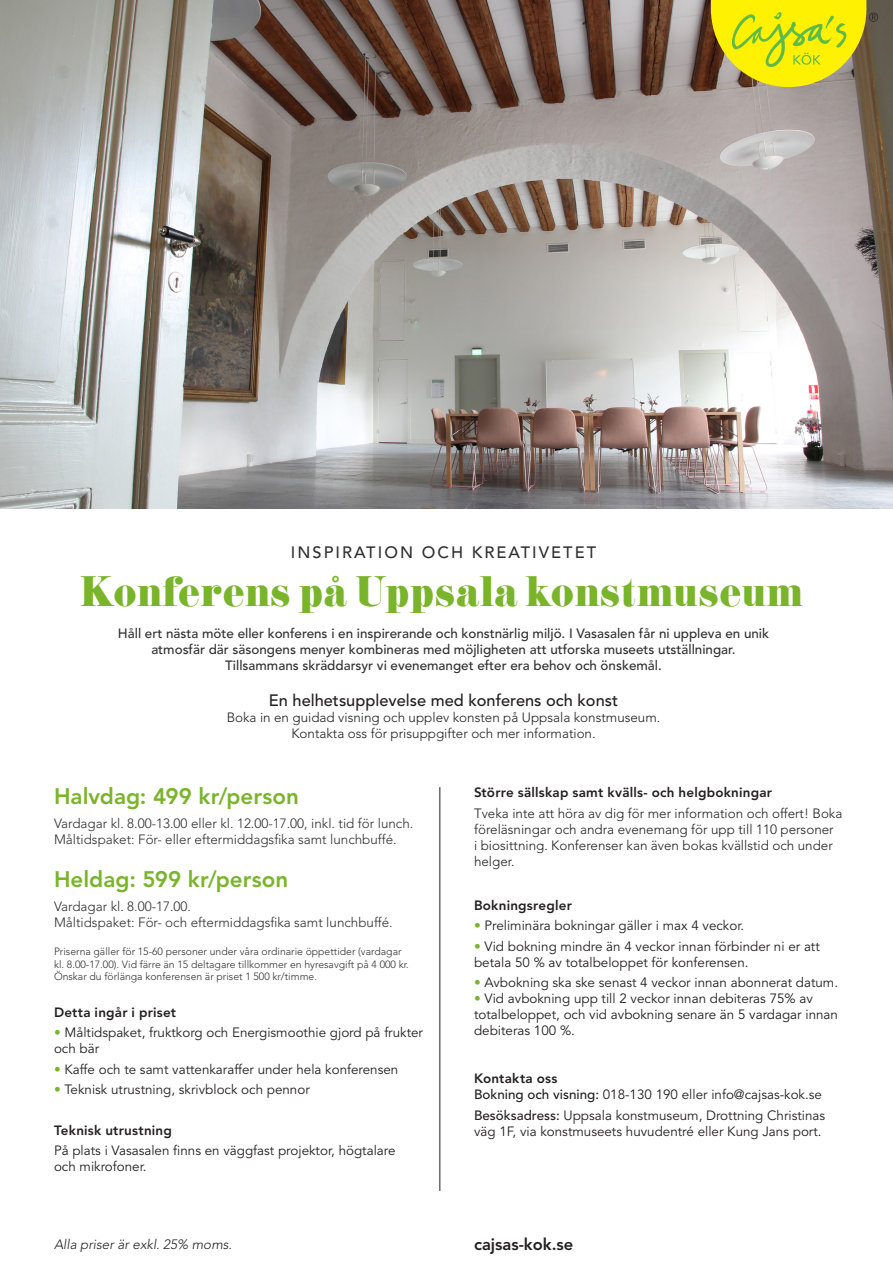
<style>
.page{position:relative;width:893px;height:1263px;background:#fff}
.page>*{position:absolute;margin:0;border:0;box-sizing:border-box;transform-origin:0 0}
.t1{font:44.7px "Didoni URWD";color:#79b42a}
.t2{font:800 22.35px "Avenir LT Std";letter-spacing:.005em;color:#79b42a}
.Menyn{font:800 16.5px "Avenir LT Std";color:#231f20}
.t3{font:500 16.35px "Avenir LT Std";color:#231f20}
.t4{font:500 16.35px "Avenir LT Std";letter-spacing:.125em;color:#312f30}
.Menyn-2{font:italic 300 13.5px "Avenir LT Std";color:#231f20}
.Menyn-3{font:13.35px/16px "Avenir LT Std";color:#231f20}
.Menyn-4{font:300 13.35px/16px "Avenir LT Std";color:#231f20;text-align:center}
.t5{font:500 13.35px/16px "Avenir LT Std";color:#312f30;text-align:center}
.t6{font:300 13.35px/16px "Avenir LT Std";color:#312f30}
.Menyn-5{font:800 13.35px "Avenir LT Std";letter-spacing:.015em;color:#231f20}
.t7{font:300 10.5px/12.5px "Avenir LT Std";color:#312f30}
.s1{color:#79b42a}
.s2{font-weight:800}
.s3{font-weight:500}
</style>
<div class="page">
<img style="left:0;top:0;width:893px;height:508px">
<svg style="left:711px;top:0;width:167px;height:87px;background:#cfc91c"></svg>
<hr style="left:440px;top:787px;width:1px;height:404px;background:#231f20">
<p class="t4" style="left:291px;top:543px;width:307px">INSPIRATION OCH KREATIVETET</p>
<p class="t1" style="left:80px;top:565px;width:725px">Konferens på Uppsala konstmuseum</p>
<p class="t5" style="left:118px;top:625px;width:653px">Håll ert nästa möte eller konferens i en inspirerande och konstnärlig miljö. I Vasasalen får ni uppleva en unik atmosfär där säsongens menyer kombineras med möjligheten att utforska museets utställningar.<br>Tillsammans skräddarsyr vi evenemanget efter era behov och önskemål.</p>
<p class="t3" style="left:269px;top:690px;width:351px">En helhetsupplevelse med konferens och konst</p>
<p class="Menyn-4" style="left:227px;top:709px;width:435px">Boka in en guidad visning och upplev konsten på Uppsala konstmuseum.<br>Kontakta oss för prisuppgifter och mer information.</p>
<p class="t2" style="left:54px;top:783px;width:246px">Halvdag: 499 kr/person</p>
<p class="t6" style="left:54px;top:815px;width:361px">Vardagar kl. 8.00-13.00 eller kl. 12.00-17.00, inkl. tid för lunch.<br>Måltidspaket: För- eller eftermiddagsfika samt lunchbuffé.</p>
<p class="t2" style="left:54px;top:866px;width:236px">Heldag: 599 kr/person</p>
<p class="t6" style="left:54px;top:898px;width:340px">Vardagar kl. 8.00-17.00.<br>Måltidspaket: För- och eftermiddagsfika samt lunchbuffé.</p>
<p class="t7" style="left:54px;top:945px;width:356px">Priserna gäller för 15-60 personer under våra ordinarie öppettider (vardagar kl. 8.00-17.00). Vid färre än 15 deltagare tillkommer en hyresavgift på 4 000 kr.<br>Önskar du förlänga konferensen är priset 1 500 kr/timme.</p>
<p class="Menyn-5" style="left:54px;top:1004px;width:124px">Detta ingår i priset</p>
<p class="Menyn-3" style="left:54px;top:1025px;width:371px"><span class="s1">•</span> Måltidspaket, fruktkorg och Energismoothie gjord på frukter och bär</p>
<p class="Menyn-3" style="left:54px;top:1061px;width:346px"><span class="s1">•</span> Kaffe och te samt vattenkaraffer under hela konferensen</p>
<p class="Menyn-3" style="left:54px;top:1082px;width:257px"><span class="s1">•</span> Teknisk utrustning, skrivblock och pennor</p>
<p class="Menyn-5" style="left:54px;top:1122px;width:119px">Teknisk utrustning</p>
<p class="Menyn-3" style="left:54px;top:1143px;width:343px">På plats i Vasasalen finns en väggfast projektor, högtalare och mikrofoner.</p>
<p class="Menyn-5" style="left:474px;top:785px;width:299px">Större sällskap samt kvälls- och helgbokningar</p>
<p class="Menyn-4" style="left:474px;top:805px;width:370px;text-align:left">Tveka inte att höra av dig för mer information och offert! Boka föreläsningar och andra evenemang för upp till 110 personer<br>i biosittning. Konferenser kan även bokas kvällstid och under helger.</p>
<p class="Menyn-5" style="left:474px;top:897px;width:99px">Bokningsregler</p>
<p class="Menyn-3" style="left:474px;top:918px;width:272px"><span class="s1">•</span> Preliminära bokningar gäller i max 4 veckor.</p>
<p class="Menyn-3" style="left:474px;top:938px;width:347px"><span class="s1">•</span> Vid bokning mindre än 4 veckor innan förbinder ni er att betala 50 % av totalbeloppet för konferensen.</p>
<p class="Menyn-3" style="left:474px;top:975px;width:365px"><span class="s1">•</span> Avbokning ska ske senast 4 veckor innan abonnerat datum.</p>
<p class="Menyn-3" style="left:474px;top:991px;width:365px"><span class="s1">•</span> Vid avbokning upp till 2 veckor innan debiteras 75% av totalbeloppet, och vid avbokning senare än 5 vardagar innan debiteras 100 %.</p>
<p class="Menyn-3" style="left:474px;top:1071px;width:349px"><span class="s2">Kontakta oss<br></span><span class="s3">Bokning och visning:</span> 018-130 190 eller info@cajsas-kok.se</p>
<p class="Menyn-3" style="left:474px;top:1107px;width:353px"><span class="s3">Besöksadress:</span> Uppsala konstmuseum, Drottning Christinas väg 1F, via konstmuseets huvudentré eller Kung Jans port.</p>
<p class="Menyn-2" style="left:54px;top:1236px;width:180px">Alla priser är exkl. 25% moms.</p>
<p class="Menyn" style="left:474px;top:1234px;width:101px">cajsas-kok.se</p>
</div>
